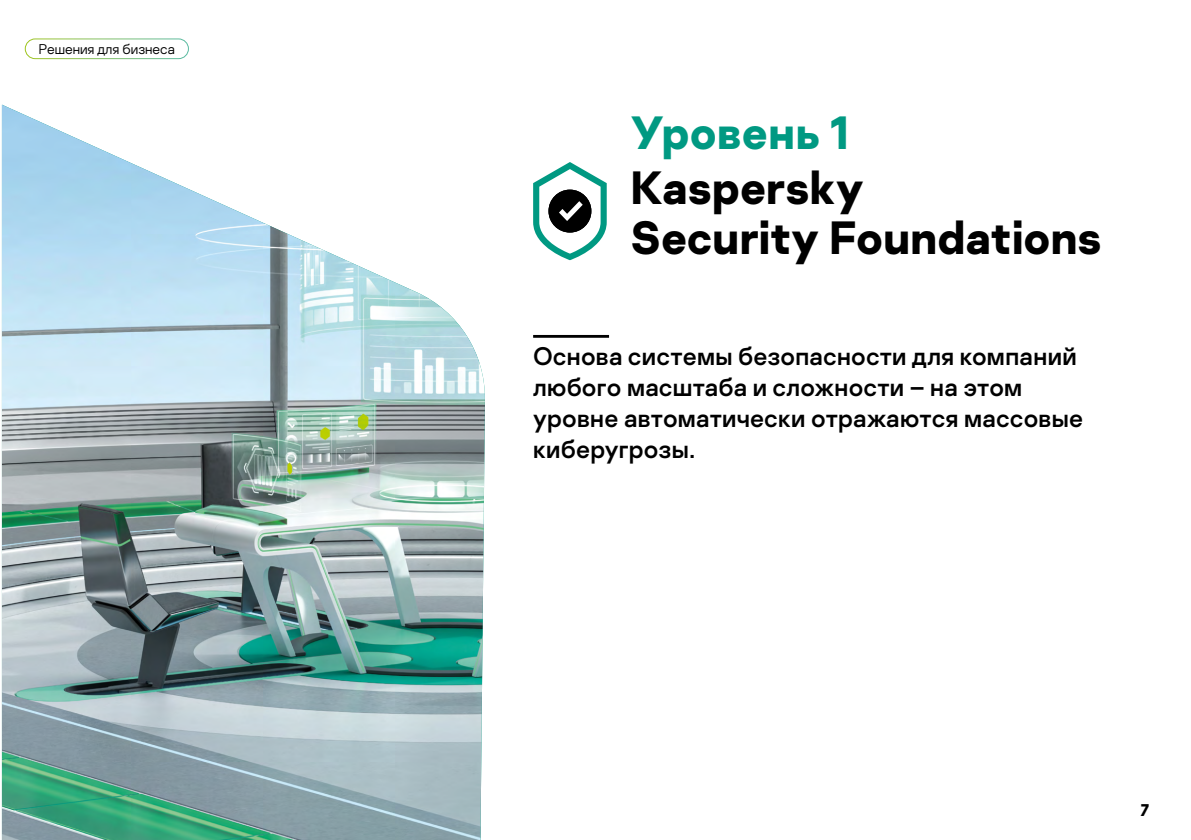
<style>
.page{position:relative;width:1191px;height:840px;background:#fff}
.page>*{position:absolute;margin:0;border:0;box-sizing:border-box;transform-origin:0 0}
.t1{font:700 46.6px/50.8px "Kaspersky Sans";color:#000}
.t2{font:700 46.6px "Kaspersky Sans";letter-spacing:.005em;color:#009982}
.t3{font:25.4px/31px "Kaspersky Sans";letter-spacing:.01em;color:#000}
.t4{font:700 17px "Kaspersky Sans";color:#000}
.t5{font:300 14px "Kaspersky Sans";color:#000}
</style>
<div class="page">
<hr style="left:533px;top:335px;width:76px;height:2px;background:#000">
<img style="left:2px;top:105px;width:483px;height:734px">
<svg style="left:533px;top:162px;width:74px;height:98px"></svg>
<div style="left:25px;top:39px;width:164px;height:20px;border:1px solid #fff;border-radius:10px"></div>
<p class="t5" style="left:39px;top:41px;width:137px">Решения для бизнеса</p>
<h1 class="t2" style="left:630px;top:103px;width:220px">Уровень 1</h1>
<h1 class="t1" style="left:630px;top:162px;width:473px">Kaspersky<br>Security Foundations</h1>
<p class="t3" style="left:533px;top:340px;width:551px">Основа системы безопасности для компаний любого масштаба и сложности – на этом уровне автоматически отражаются массовые киберугрозы.</p>
<p class="t4" style="left:1140px;top:799px;width:10px">7</p>
</div>
